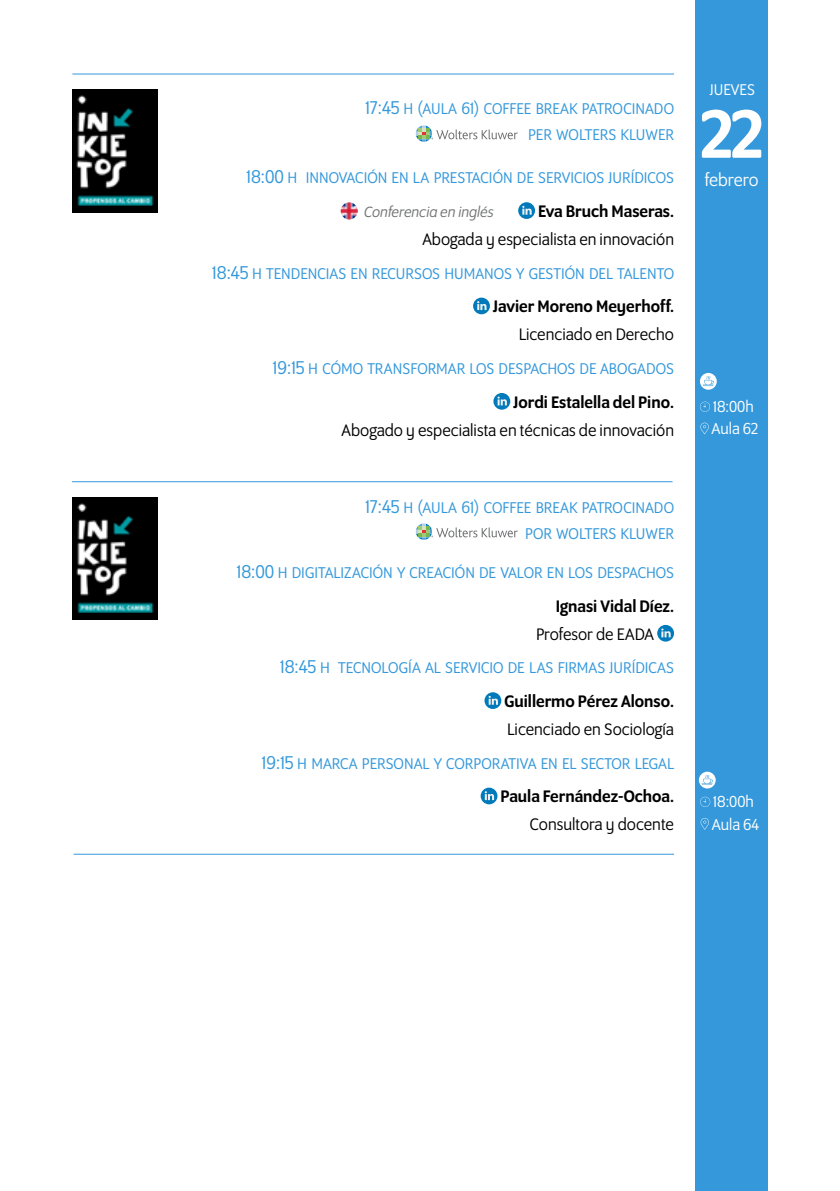
<style>
.page{position:relative;width:840px;height:1191px;background:#fff}
.page>*{position:absolute;margin:0;border:0;box-sizing:border-box;transform-origin:0 0}
.t1{font:500 74px "Program OT";color:#fff}
.t2{font:19.2px "Program OT";letter-spacing:-.005em;color:#fff}
.t3{font:18px "Program OT";color:#000}
.t4{font:500 18px "Program OT";color:#000}
.t5{font:17.2px/23px "Program OT";color:#fff}
.t6{font:16.8px/26px "Program OT";color:#3498db;text-align:right}
.t7{font:16.8px "Program OT";color:#fff}
.t8{font:italic 16px "Program OT";color:#707172}
.s1{font-size:20px}
.s2{font-size:18px}
</style>
<div class="page">
<div style="left:695px;top:0;width:72px;height:1191px;background:#3498db"></div>
<svg style="left:700px;top:796px;width:9px;height:11px"></svg>
<svg style="left:700px;top:818px;width:9px;height:12px"></svg>
<hr style="left:72px;top:481px;width:600px;height:1px;background:#3498db">
<hr style="left:73px;top:853px;width:600px;height:1px;background:#3498db">
<svg style="left:656px;top:625px;width:17px;height:16px"></svg>
<svg style="left:661px;top:628px;width:9px;height:9px"></svg>
<svg style="left:484px;top:692px;width:17px;height:17px"></svg>
<svg style="left:488px;top:696px;width:9px;height:8px"></svg>
<svg style="left:480px;top:787px;width:17px;height:17px"></svg>
<svg style="left:484px;top:791px;width:10px;height:9px"></svg>
<svg style="left:700px;top:402px;width:9px;height:10px"></svg>
<svg style="left:700px;top:422px;width:8px;height:12px"></svg>
<img style="left:72px;top:90px;width:85px;height:122px">
<img style="left:72px;top:497px;width:85px;height:123px">
<svg style="left:698px;top:771px;width:17px;height:17px"></svg>
<svg style="left:701px;top:775px;width:11px;height:10px"></svg>
<svg style="left:415px;top:125px;width:102px;height:17px"></svg>
<svg style="left:415px;top:523px;width:102px;height:17px"></svg>
<svg style="left:699px;top:373px;width:17px;height:17px"></svg>
<svg style="left:702px;top:376px;width:11px;height:10px"></svg>
<hr style="left:72px;top:73px;width:601px;height:1px;background:#3498db">
<svg style="left:518px;top:202px;width:16px;height:17px"></svg>
<svg style="left:522px;top:206px;width:9px;height:9px"></svg>
<div style="left:473px;top:298px;width:16px;height:16px;background:#007aba;border-radius:50%"></div>
<svg style="left:477px;top:301px;width:9px;height:9px"></svg>
<svg style="left:493px;top:393px;width:17px;height:17px"></svg>
<svg style="left:497px;top:396px;width:9px;height:9px"></svg>
<img style="left:340px;top:202px;width:17px;height:17px;border-radius:9px">
<p class="t6" style="left:365px;top:95px;width:310px"><span class="s1">17:45</span> H <span class="s2">(</span>AULA <span class="s2">61)</span> COFFEE BREAK PATROCINADO<br>PER WOLTERS KLUWER</p>
<p class="t6" style="left:246px;top:165px;width:429px"><span class="s1">18:00</span> H INNOVACIÓN EN LA PRESTACIÓN DE SERVICIOS JURÍDICOS</p>
<p class="t4" style="left:538px;top:201px;width:137px">Eva Bruch Maseras.</p>
<p class="t3" style="left:422px;top:229px;width:253px">Abogada y especialista en innovación</p>
<p class="t6" style="left:212px;top:260px;width:463px"><span class="s1">18:45</span> H TENDENCIAS EN RECURSOS HUMANOS Y GESTIÓN DEL TALENTO</p>
<p class="t4" style="left:493px;top:296px;width:182px">Javier Moreno Meyerhoff.</p>
<p class="t3" style="left:518px;top:324px;width:157px">Licenciado en Derecho</p>
<p class="t6" style="left:273px;top:355px;width:402px"><span class="s1">19:15</span> H CÓMO TRANSFORMAR LOS DESPACHOS DE ABOGADOS</p>
<p class="t4" style="left:513px;top:392px;width:162px">Jordi Estalella del Pino.</p>
<p class="t3" style="left:341px;top:420px;width:334px">Abogado y especialista en técnicas de innovación</p>
<p class="t8" style="left:364px;top:203px;width:131px">Conferencia en inglés</p>
<p class="t6" style="left:365px;top:494px;width:310px"><span class="s1">17:45</span> H <span class="s2">(</span>AULA <span class="s2">61)</span> COFFEE BREAK PATROCINADO<br>POR WOLTERS KLUWER</p>
<p class="t6" style="left:236px;top:559px;width:438px"><span class="s1">18:00</span> H DIGITALIZACIÓN Y CREACIÓN DE VALOR EN LOS DESPACHOS</p>
<p class="t4" style="left:555px;top:595px;width:120px">Ignasi Vidal Díez.</p>
<p class="t3" style="left:535px;top:624px;width:119px">Profesor de EADA</p>
<p class="t6" style="left:280px;top:655px;width:395px"><span class="s1">18:45</span> H TECNOLOGÍA AL SERVICIO DE LAS FIRMAS JURÍDICAS</p>
<p class="t4" style="left:504px;top:691px;width:171px">Guillermo Pérez Alonso.</p>
<p class="t3" style="left:507px;top:719px;width:168px">Licenciado en Sociología</p>
<p class="t6" style="left:262px;top:750px;width:413px"><span class="s1">19:15</span> H MARCA PERSONAL Y CORPORATIVA EN EL SECTOR LEGAL</p>
<p class="t4" style="left:500px;top:786px;width:175px">Paula Fernández-Ochoa.</p>
<p class="t3" style="left:529px;top:814px;width:145px">Consultora y docente</p>
<p class="t7" style="left:709px;top:80px;width:47px">JUEVES</p>
<h1 class="t1" style="left:700px;top:92px;width:64px">22</h1>
<p class="t2" style="left:704px;top:169px;width:55px">febrero</p>
<p class="t5" style="left:711px;top:395px;width:48px">18:00h<br>Aula 62</p>
<p class="t5" style="left:711px;top:789px;width:49px">18:00h<br>Aula 64</p>
</div>
